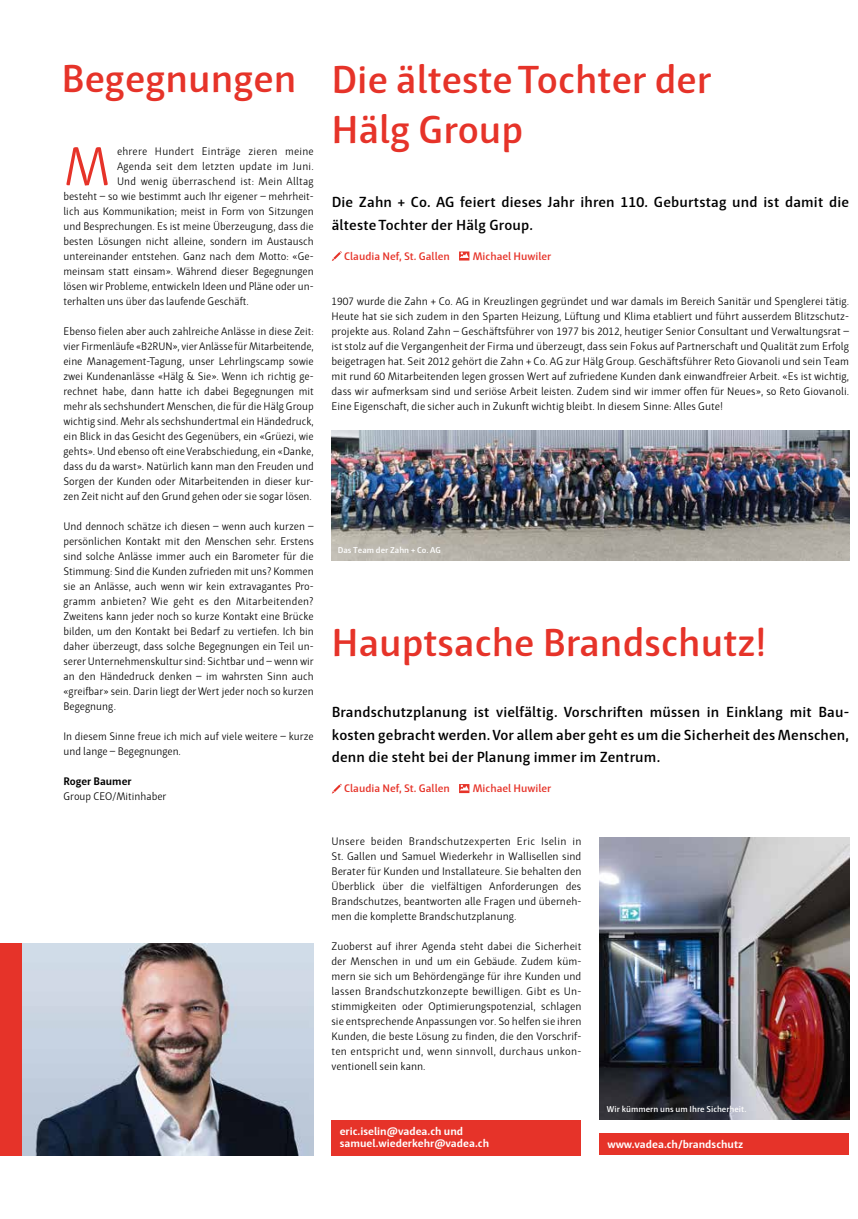
<style>
.page{position:relative;width:858px;height:1219px;background:#fff}
.page>*{position:absolute;margin:0;border:0;box-sizing:border-box;transform-origin:0 0}
.t1{font:55.75px "Haptic Pro Light 0 wt";color:#e63329}
.t2{font:600 40px/50px "Haptic Pro";color:#e63329}
.t3{font:600 15px/22.5px "Haptic Pro";letter-spacing:.01em;color:#000}
.t4{font:11.25px/15px "Haptic Pro Light 0 wt";color:#000;text-align:justify}
.t5{font:11.25px "Haptic Pro Light 0 wt";letter-spacing:.02em;color:#000}
.t6{font:700 11.25px/12.5px "Haptic Pro";color:#fff}
.t7{font:600 11.25px "Haptic Pro";color:#e63329}
.t8{font:700 11.25px "Haptic Pro";color:#000}
.t9{font:600 8.75px "Haptic Pro";color:#fff}
</style>
<div class="page">
<img style="left:21px;top:943px;width:293px;height:212px">
<div style="left:0;top:943px;width:21px;height:212px;background:#e63329"></div>
<svg style="left:332px;top:251px;width:10px;height:10px"></svg>
<svg style="left:459px;top:251px;width:10px;height:10px"></svg>
<svg style="left:332px;top:783px;width:10px;height:11px"></svg>
<svg style="left:459px;top:784px;width:10px;height:9px"></svg>
<img style="left:599px;top:837px;width:250px;height:283px">
<div style="left:599px;top:1133px;width:250px;height:22px;background:#e63329"></div>
<div style="left:331px;top:1120px;width:250px;height:35px;background:#e63329"></div>
<img style="left:331px;top:431px;width:518px;height:129px">
<h2 class="t2" style="left:61px;top:54px;width:236px">Begegnungen</h2>
<h1 class="t1" style="left:64px;top:134px;width:48px">M</h1>
<p class="t5" style="left:117px;top:145px;width:198px">ehrere Hundert Einträge zieren meine</p>
<p class="t5" style="left:117px;top:160px;width:198px">Agenda seit dem letzten update im Juni.</p>
<p class="t5" style="left:117px;top:175px;width:198px">Und wenig überraschend ist: Mein Alltag</p>
<p class="t4" style="left:63px;top:189px;width:252px">besteht – so wie bestimmt auch Ihr eigener – mehrheit-</p>
<p class="t4" style="left:63px;top:204px;width:252px">lich aus Kommunikation; meist in Form von Sitzungen</p>
<p class="t4" style="left:63px;top:219px;width:252px">und Besprechungen. Es ist meine Überzeugung, dass die</p>
<p class="t4" style="left:63px;top:234px;width:252px">besten Lösungen nicht alleine, sondern im Austausch</p>
<p class="t4" style="left:63px;top:249px;width:252px">untereinander entstehen. Ganz nach dem Motto: «Ge-</p>
<p class="t4" style="left:63px;top:264px;width:252px">meinsam statt einsam». Während dieser Begegnungen</p>
<p class="t4" style="left:63px;top:279px;width:252px">lösen wir Probleme, entwickeln Ideen und Pläne oder un-</p>
<p class="t4" style="left:63px;top:294px;width:187px">terhalten uns über das laufende Geschäft.</p>
<p class="t4" style="left:63px;top:324px;width:252px">Ebenso fielen aber auch zahlreiche Anlässe in diese Zeit: vier Firmenläufe «B2RUN», vier Anlässe für Mitarbeitende, eine Management-Tagung, unser Lehrlingscamp sowie zwei Kundenanlässe «Hälg &amp; Sie». Wenn ich richtig ge&shy;rechnet habe, dann hatte ich dabei Begegnungen mit mehr als sechshundert Menschen, die für die Hälg Group wichtig sind. Mehr als sechshundertmal ein Händedruck, ein Blick in das Gesicht des Gegenübers, ein «Grüezi, wie gehts». Und ebenso oft eine Verabschiedung, ein «Danke, dass du da warst». Natürlich kann man den Freuden und Sorgen der Kunden oder Mitarbeitenden in dieser kur&shy;zen Zeit nicht auf den Grund gehen oder sie sogar lösen.</p>
<p class="t4" style="left:63px;top:519px;width:252px">Und dennoch schätze ich diesen – wenn auch kurzen – persönlichen Kontakt mit den Menschen sehr. Erstens sind solche Anlässe immer auch ein Barometer für die Stimmung: Sind die Kunden zufrieden mit uns? Kommen sie an Anlässe, auch wenn wir kein extravagantes Pro&shy;gramm anbieten? Wie geht es den Mitarbeitenden?<br>Zweitens kann jeder noch so kurze Kontakt eine Brücke bilden, um den Kontakt bei Bedarf zu vertiefen. Ich bin daher überzeugt, dass solche Begegnungen ein Teil un&shy;serer Unternehmenskultur sind: Sichtbar und – wenn wir an den Händedruck denken – im wahrsten Sinn auch «greifbar» sein. Darin liegt der Wert jeder noch so kurzen Begegnung.</p>
<p class="t4" style="left:63px;top:729px;width:252px">In diesem Sinne freue ich mich auf viele weitere – kurze und lange – Begegnungen.</p>
<p class="t8" style="left:63px;top:774px;width:70px">Roger Baumer</p>
<p class="t4" style="left:63px;top:789px;width:104px">Group CEO/Mitinhaber</p>
<h2 class="t2" style="left:331px;top:54px;width:381px">Die älteste Tochter der<br>Hälg Group</h2>
<h3 class="t3" style="left:332px;top:191px;width:519px">Die Zahn + Co. AG feiert dieses Jahr ihren 110. Geburtstag und ist damit die älteste Tochter der Hälg Group.</h3>
<p class="t7" style="left:344px;top:249px;width:107px">Claudia Nef, St. Gallen</p>
<p class="t7" style="left:472px;top:249px;width:80px">Michael Huwiler</p>
<p class="t4" style="left:331px;top:294px;width:519px">1907 wurde die Zahn + Co. AG in Kreuzlingen gegründet und war damals im Bereich Sanitär und Spenglerei tätig.<br>Heute hat sie sich zudem in den Sparten Heizung, Lüftung und Klima etabliert und führt ausserdem Blitzschutz&shy;projekte aus. Roland Zahn – Geschäftsführer von 1977 bis 2012, heutiger Senior Consultant und Verwaltungsrat – ist stolz auf die Vergangenheit der Firma und überzeugt, dass sein Fokus auf Partnerschaft und Qualität zum Erfolg beigetragen hat. Seit 2012 gehört die Zahn + Co. AG zur Hälg Group. Geschäftsführer Reto Giovanoli und sein Team mit rund 60 Mitarbeitenden legen grossen Wert auf zufriedene Kunden dank einwandfreier Arbeit. «Es ist wichtig, dass wir aufmerksam sind und seriöse Arbeit leisten. Zudem sind wir immer offen für Neues», so Reto Giovanoli.<br>Eine Eigenschaft, die sicher auch in Zukunft wichtig bleibt. In diesem Sinne: Alles Gute!</p>
<p class="t9" style="left:338px;top:545px;width:105px">Das Team der Zahn + Co. AG</p>
<h2 class="t2" style="left:331px;top:618px;width:436px">Hauptsache Brandschutz!</h2>
<h3 class="t3" style="left:332px;top:701px;width:519px;text-align:justify">Brandschutzplanung ist vielfältig. Vorschriften müssen in Einklang mit Bau&shy;kosten gebracht werden. Vor allem aber geht es um die Sicherheit des Menschen, denn die steht bei der Planung immer im Zentrum.</h3>
<p class="t7" style="left:344px;top:782px;width:107px">Claudia Nef, St. Gallen</p>
<p class="t7" style="left:472px;top:782px;width:80px">Michael Huwiler</p>
<p class="t4" style="left:331px;top:834px;width:251px">Unsere beiden Brandschutzexperten Eric Iselin in St. Gallen und Samuel Wiederkehr in Wallisellen sind Berater für Kunden und Installateure. Sie behalten den Überblick über die vielfältigen Anforderungen des Brandschutzes, beantworten alle Fragen und überneh&shy;men die komplette Brandschutzplanung.</p>
<p class="t4" style="left:331px;top:939px;width:251px">Zuoberst auf ihrer Agenda steht dabei die Sicherheit der Menschen in und um ein Gebäude. Zudem küm&shy;mern sie sich um Behördengänge für ihre Kunden und lassen Brandschutzkonzepte bewilligen. Gibt es Un&shy;stimmigkeiten oder Optimierungspotenzial, schlagen sie entsprechende Anpassungen vor. So helfen sie ihren Kunden, die beste Lösung zu finden, die den Vorschrif&shy;ten entspricht und, wenn sinnvoll, durchaus unkon&shy;ventionell sein kann.</p>
<p class="t6" style="left:340px;top:1125px;width:151px">eric.iselin@vadea.ch und samuel.wiederkehr@vadea.ch</p>
<p class="t9" style="left:607px;top:1104px;width:141px">Wir kümmern uns um Ihre Sicherheit.</p>
<p class="t6" style="left:607px;top:1138px;width:137px">www.vadea.ch/brandschutz</p>
</div>
